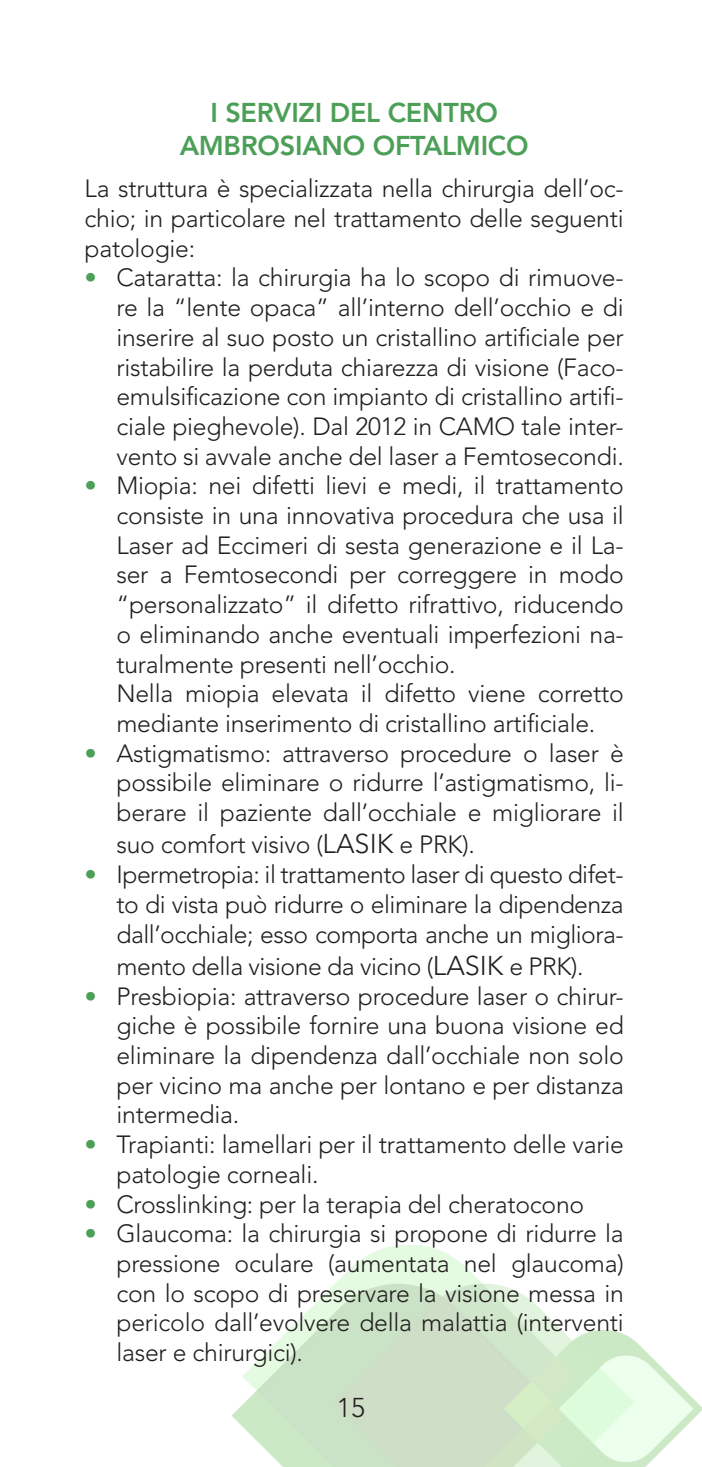
<style>
.page{position:relative;width:702px;height:1467px;background:#fff}
.page>*{position:absolute;margin:0;border:0;box-sizing:border-box;transform-origin:0 0}
.t1{font:800 27px "Avenir LT Std";letter-spacing:-.01em;color:#4c9f57}
.t2{font:300 27px "Avenir LT Std";color:#231f20}
.t3{font:300 24.75px/29.7px "Avenir LT Std";letter-spacing:-.01em;color:#231f20;text-align:justify}
.s1{color:#4c9f57}
.s2{font-size:27px}
</style>
<div class="page">
<img style="left:232px;top:1246px;width:470px;height:221px">
<p class="t1" style="left:210px;top:97px;width:289px">I SERVIZI DEL CENTRO</p>
<p class="t1" style="left:180px;top:130px;width:350px">AMBROSIANO OFTALMICO</p>
<p class="t3" style="left:85px;top:174px;width:540px">La struttura è specializzata nella chirurgia dell’oc&shy;chio; in particolare nel trattamento delle seguenti patologie:</p>
<p class="t3" style="left:116px;top:263px;width:509px;text-indent:-32px"><span class="s1">•</span> Cataratta: la chirurgia ha lo scopo di rimuove&shy;re la “lente opaca” all’interno dell’occhio e di inserire al suo posto un cristallino artificiale per ristabilire la perduta chiarezza di visione (Faco&shy;emulsificazione con impianto di cristallino artifi&shy;ciale pieghevole). Dal 2012 in CAMO tale inter&shy;vento si avvale anche del laser a Femtosecondi.</p>
<p class="t3" style="left:116px;top:471px;width:509px;text-indent:-32px"><span class="s1">•</span> Miopia: nei difetti lievi e medi, il trattamento consiste in una innovativa procedura che usa il Laser ad Eccimeri di sesta generazione e il La&shy;ser a Femtosecondi per correggere in modo “personalizzato” il difetto rifrattivo, riducendo o eliminando anche eventuali imperfezioni na&shy;turalmente presenti nell’occhio.</p>
<p class="t3" style="left:116px;top:679px;width:509px">Nella miopia elevata il difetto viene corretto mediante inserimento di cristallino artificiale.</p>
<p class="t3" style="left:116px;top:738px;width:509px;text-indent:-32px"><span class="s1">•</span> Astigmatismo: attraverso procedure o laser è possibile eliminare o ridurre l’astigmatismo, li&shy;berare il paziente dall’occhiale e migliorare il</p>
<p class="t3" style="left:116px;top:830px;width:360px">suo comfort visivo (<span class="s2">LASIK</span> e PRK).</p>
<p class="t3" style="left:116px;top:860px;width:509px;text-indent:-32px"><span class="s1">•</span> Ipermetropia: il trattamento laser di questo difet&shy;to di vista può ridurre o eliminare la dipendenza dall’occhiale; esso comporta anche un migliora-</p>
<p class="t3" style="left:116px;top:952px;width:468px">mento della visione da vicino (<span class="s2">LASIK</span> e PRK).</p>
<p class="t3" style="left:116px;top:981px;width:509px;text-indent:-32px"><span class="s1">•</span> Presbiopia: attraverso procedure laser o chirur&shy;giche è possibile fornire una buona visione ed eliminare la dipendenza dall’occhiale non solo per vicino ma anche per lontano e per distanza intermedia.</p>
<p class="t3" style="left:116px;top:1130px;width:509px;text-indent:-32px"><span class="s1">•</span> Trapianti: lamellari per il trattamento delle varie patologie corneali.</p>
<p class="t3" style="left:85px;top:1189px;width:501px"><span class="s1">•</span> Crosslinking: per la terapia del cheratocono</p>
<p class="t3" style="left:116px;top:1219px;width:509px;text-indent:-32px"><span class="s1">•</span> Glaucoma: la chirurgia si propone di ridurre la pressione oculare (aumentata nel glaucoma) con lo scopo di preservare la visione messa in pericolo dall’evolvere della malattia (interventi laser e chirurgici).</p>
<p class="t2" style="left:337px;top:1392px;width:30px">15</p>
</div>
